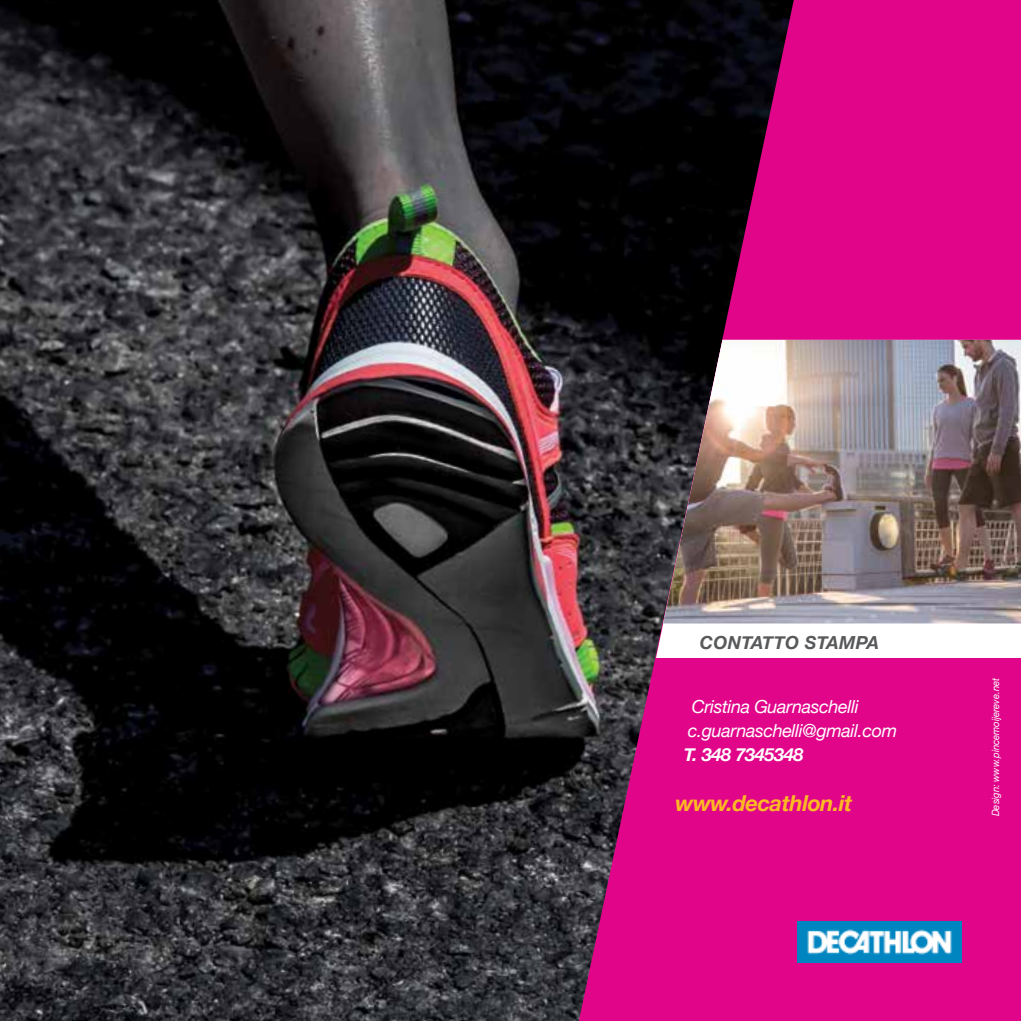
<style>
.page{position:relative;width:1021px;height:1021px;background:#fff}
.page>*{position:absolute;margin:0;border:0;box-sizing:border-box;transform-origin:0 0}
.t1{font:italic 700 22px "Helvetica Neue";letter-spacing:-.02em;color:#fdb924}
.t2{font:italic 18px/24px "Helvetica Neue";letter-spacing:-.02em;color:#fff}
.t3{font:italic 700 18px "Helvetica Neue";letter-spacing:.02em;color:#58595b}
.t4{font:italic 700 18px "Helvetica Neue";letter-spacing:-.02em;color:#fff}
.t5{font:italic 10px "Helvetica Neue";letter-spacing:-.005em;color:#fff;scale:.95 1}
</style>
<div class="page">
<img style="left:0;top:0;width:579px;height:1020px">
<svg style="left:579px;top:0;width:441px;height:1020px;background:#a20a67"></svg>
<svg style="left:656px;top:622px;width:364px;height:36px"></svg>
<img style="left:663px;top:340px;width:357px;height:283px">
<img style="left:797px;top:921px;width:164px;height:41px">
<p class="t3" style="left:699px;top:628px;width:181px">CONTATTO STAMPA</p>
<p class="t2" style="left:688px;top:695px;width:211px">Cristina Guarnaschelli c.guarnaschelli@gmail.com</p>
<p class="t4" style="left:684px;top:740px;width:121px">T. 348 7345348</p>
<p class="t1" style="left:675px;top:786px;width:178px">www.decathlon.it</p>
<p class="t5" style="left:988px;top:816px;width:147px;rotate:-90deg">Design: www.pincemoijereve.net</p>
</div>
